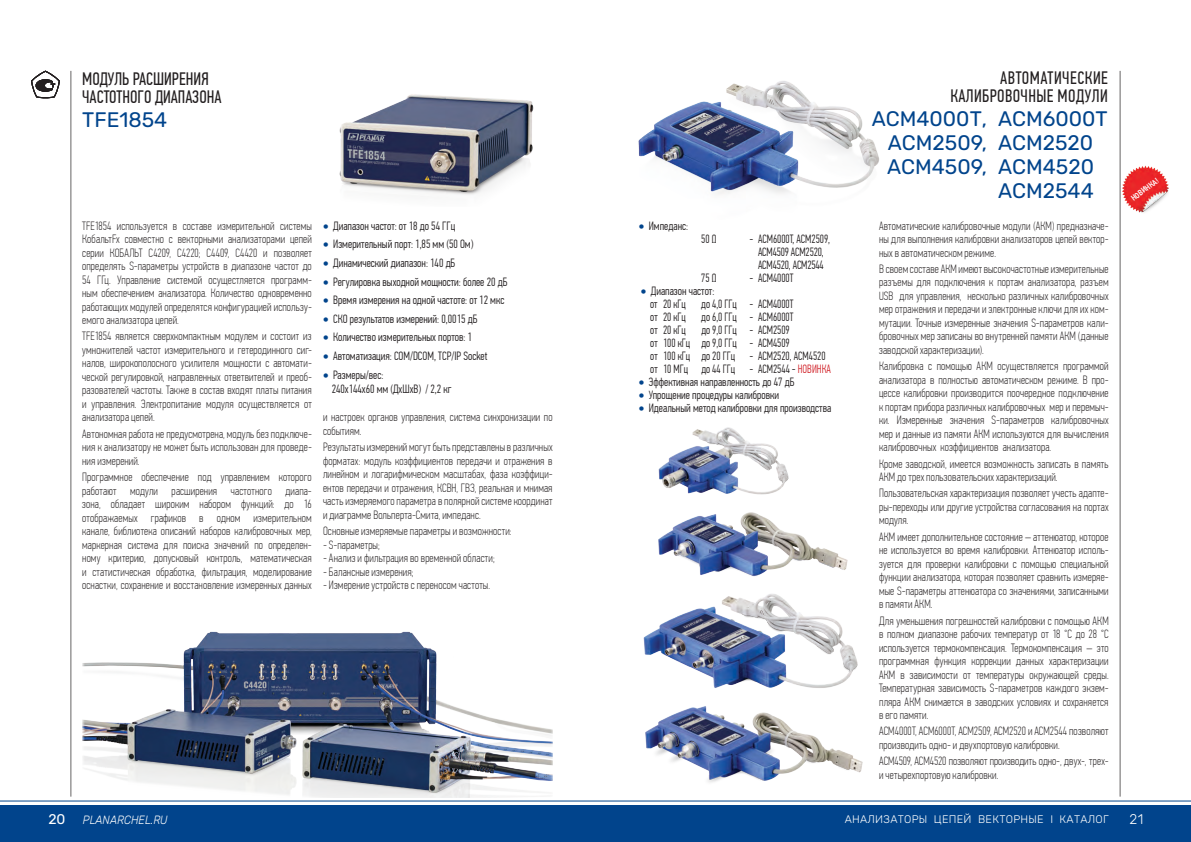
<style>
.page{position:relative;width:1191px;height:842px;background:#fff}
.page>*{position:absolute;margin:0;border:0;box-sizing:border-box;transform-origin:0 0}
.t1{font:21px "Rubik";color:#01448c}
.t2{font:18px "PF Din Text Comp Pro";color:#231f20}
.t3{font:14px "Rubik";color:#fff}
.t4{font:300 14px "Rubik";color:#fff}
.t5{font:100 12px/13.5px "PF Din Text Comp Pro";letter-spacing:.01em;color:#231f20;text-align:justify}
.t6{font:300 12px/14.4px "PF Din Text Comp Pro";color:#231f20}
.t7{font:300 12px/13px "PF Din Text Comp Pro";color:#231f20;text-align:center;scale:.95 1}
.t8{font:italic 300 12px "Rubik";color:#fff;scale:.9 1}
.t9{font:300 11px "Rubik";letter-spacing:.025em;color:#fff}
.t10{font:500 8px "PF Din Text Cond Pro";color:#fff}
.s1{color:#01448c}
.s2{color:#d1232a}
</style>
<div class="page">
<hr style="left:0;top:801px;width:1191px;height:1px;background:#01448c">
<hr style="left:71px;top:71px;width:1px;height:726px;background:#231f20">
<hr style="left:1119px;top:71px;width:1px;height:726px;background:#231f20">
<div style="left:0;top:805px;width:1191px;height:37px;background:#01448c"></div>
<img style="left:339px;top:94px;width:195px;height:101px">
<img style="left:82px;top:631px;width:471px;height:166px">
<img style="left:658px;top:427px;width:131px;height:68px">
<img style="left:658px;top:512px;width:190px;height:65px">
<img style="left:645px;top:706px;width:218px;height:77px">
<img style="left:643px;top:594px;width:215px;height:94px">
<img style="left:638px;top:81px;width:241px;height:113px">
<img style="left:1122px;top:166px;width:46px;height:47px">
<svg style="left:31px;top:71px;width:29px;height:28px"></svg>
<h2 class="t2" style="left:82px;top:69px;width:90px">МОДУЛЬ РАСШИРЕНИ</h2>
<h2 class="t2" style="left:201px;top:69px;width:9px">Я</h2>
<h2 class="t2" style="left:82px;top:87px;width:30px">ЧАСТОТНО</h2>
<h2 class="t2" style="left:138px;top:87px;width:34px">ГО ДИАПАЗОНА</h2>
<h1 class="t1" style="left:82px;top:108px;width:87px">tFE1854</h1>
<p class="t5" style="left:82px;top:219px;width:231px">TFE1854 используется в составе измерительной системы КобальтFx совместно с векторными анализаторами цепей серии Кобальт</p>
<p class="t5" style="left:82px;top:246px;width:231px;text-indent:66px">С4209, С4220; С4409, С4420 и позволяет определять S-параметры устройств в диапазоне частот до 54 ГГц. Управление системой осущестляется программ&shy;ным обеспечением анализатора. Количество одновременно работающих модулей определятся конфигурацией использу&shy;емого анализатора цепей.</p>
<p class="t5" style="left:82px;top:329px;width:231px">TFE1854 является сверхкомпактным модулем и состоит из умножителей частот измерительного и гетеродинного сиг&shy;налов, широкополосного усилителя мощности с автомати&shy;ческой регулировкой, направленных ответвителей и преоб&shy;разователей частоты. Также в состав входят платы питания и управления. Электропитание модуля осуществляется от анализатора цепей.</p>
<p class="t5" style="left:82px;top:427px;width:231px">Автономная работа не предусмотрена, модуль без подключе&shy;ния к анализатору не может быть использован для проведе&shy;ния измерений.</p>
<p class="t5" style="left:82px;top:470px;width:231px">Программное обеспечение под управлением которого работают модули расширения частотного диапа&shy;зона, обладает широким набором функций: до 16 отображаемых графиков в одном измерительном канале, библиотека описаний наборов калибровочных мер, маркерная система для поиска значений по определен&shy;ному критерию, допусковый контроль, математическая и статистическая обработка, фильтрация, моделирование оснастки, сохранение и восстановление измеренных данных</p>
<p class="t6" style="left:323px;top:218px;width:133px"><span class="s1">•</span> Диапазон частот: от 18 до 54 ГГц</p>
<p class="t6" style="left:323px;top:237px;width:152px"><span class="s1">•</span> Измерительный порт: 1,85 мм (50 Ом)</p>
<p class="t6" style="left:323px;top:256px;width:134px"><span class="s1">•</span> Динамический диапазон: 140 дБ</p>
<p class="t6" style="left:323px;top:274px;width:186px"><span class="s1">•</span> Регулировка выходной мощности: более 20 дБ</p>
<p class="t6" style="left:323px;top:293px;width:183px"><span class="s1">•</span> Время измерения на одной частоте: от 12 мкс</p>
<p class="t6" style="left:323px;top:311px;width:156px"><span class="s1">•</span> СКО результатов измерений: 0,0015 дБ</p>
<p class="t6" style="left:323px;top:330px;width:150px"><span class="s1">•</span> Количество измерительных портов: 1</p>
<p class="t6" style="left:323px;top:349px;width:166px"><span class="s1">•</span> Автоматизация: COM/DCOM, TCP/IP Socket</p>
<p class="t6" style="left:332px;top:367px;width:121px;text-indent:-9px"><span class="s1">•</span> Размеры/вес:<br>240х144х60 мм (ДxШxВ) / 2,2 кг</p>
<p class="t5" style="left:323px;top:410px;width:231px">и настроек органов управления, система синхронизации по событиям.</p>
<p class="t5" style="left:323px;top:440px;width:231px">Результаты измерений могут быть представлены в различных форматах: модуль коэффициентов передачи и отражения в линейном и логарифмическом масштабах, фаза коэффици&shy;ентов передачи и отражения, КСВН, ГВЗ, реальная и мнимая часть измеряемого параметра в полярной системе координат и диаграмме Вольперта-Смита, импеданс.</p>
<p class="t5" style="left:323px;top:524px;width:190px">Основные измеряемые параметры и возможности:</p>
<p class="t5" style="left:323px;top:538px;width:58px">- S-параметры;</p>
<p class="t5" style="left:323px;top:551px;width:173px">- Анализ и фильтрация во временной области;</p>
<p class="t5" style="left:323px;top:565px;width:92px">- Балансные измерения;</p>
<p class="t5" style="left:323px;top:578px;width:169px">- Измерение устройств с переносом частоты.</p>
<p class="t6" style="left:639px;top:218px;width:51px"><span class="s1">•</span> Импеданс:</p>
<p class="t7" style="left:701px;top:232px;width:17px">50 Ω</p>
<p class="t7" style="left:749px;top:232px;width:86px">- АСМ6000Т, АСМ2509,<br>АСМ4509 АСМ2520,<br>АСМ4520, АСМ2544</p>
<p class="t7" style="left:701px;top:271px;width:17px">75 Ω</p>
<p class="t7" style="left:749px;top:271px;width:48px">- АСМ4000Т</p>
<p class="t6" style="left:650px;top:284px;width:66px;line-height:13px;text-indent:-9px"><span class="s1">•</span> Диапазон частот: от 20 кГц</p>
<p class="t7" style="left:701px;top:297px;width:98px">до 4,0 ГГц - АСМ4000Т</p>
<p class="t7" style="left:650px;top:310px;width:39px">от 20 кГц</p>
<p class="t7" style="left:701px;top:310px;width:98px">до 6,0 ГГц - АСМ6000Т</p>
<p class="t7" style="left:650px;top:323px;width:39px">от 20 кГц</p>
<p class="t7" style="left:650px;top:323px;width:191px;text-align:left;text-indent:51px">до 9,0 ГГц - АСМ2509<br>от 100 кГц до 9,0 ГГц - АСМ4509<br>от 100 кГц до 20 ГГц - АСМ2520, АСМ4520 от 10 МГц до 44 ГГц - АСМ2544 - <span class="s2">НОВИНКА</span></p>
<p class="t6" style="left:639px;top:374px;width:157px"><span class="s1">•</span> Эффективная направленность до 47 дБ</p>
<p class="t6" style="left:639px;top:387px;width:142px"><span class="s1">•</span> Упрощение процедуры калибровки</p>
<p class="t6" style="left:639px;top:400px;width:194px"><span class="s1">•</span> Идеальный метод калибровки для производства</p>
<h2 class="t2" style="left:1000px;top:67px;width:9px">АВТОМАТИ</h2>
<h2 class="t2" style="left:1062px;top:67px;width:31px">ЧЕСКИЕ</h2>
<h2 class="t2" style="left:950px;top:85px;width:9px">КАЛИ</h2>
<h2 class="t2" style="left:982px;top:85px;width:16px">БРОВО</h2>
<h2 class="t2" style="left:1020px;top:85px;width:76px">ЧНЫЕ МО ДУЛИ</h2>
<h1 class="t1" style="left:872px;top:107px;width:236px">АСМ4000Т, АСМ6000Т</h1>
<h1 class="t1" style="left:887px;top:131px;width:207px">АСМ2509, АСМ2520</h1>
<h1 class="t1" style="left:887px;top:155px;width:208px">АСМ4509, АСМ4520</h1>
<h1 class="t1" style="left:998px;top:179px;width:97px">АСМ2544</h1>
<p class="t5" style="left:879px;top:219px;width:231px">Автоматические калибровочные модули (АКМ) предназначе&shy;ны для выполнения калибровки анализаторов цепей вектор&shy;ных в автоматическом режиме.</p>
<p class="t5" style="left:879px;top:262px;width:231px">В своем составе АКМ имеют высокочастотные измерительные разъемы для подключения к портам анализатора, разъем USB для управления, несколько различных калибровочных мер отражения и передачи и электронные ключи для их ком&shy;мутации. Точные измеренные значения S-параметров кали&shy;бровочных мер записаны во внутренней памяти АКМ (данные заводской характеризации).</p>
<p class="t5" style="left:879px;top:359px;width:231px">Калибровка с помощью АКМ осуществляется программой анализатора в полностью автоматическом режиме. В про&shy;цессе калибровки производится поочередное подключение к портам прибора различных калибровочных мер и перемыч&shy;ки. Измеренные значения S-параметров калибровочных мер и данные из памяти АКМ используются для вычисления калибровочных коэффициентов анализатора.</p>
<p class="t5" style="left:879px;top:457px;width:231px">Кроме заводской, имеется возможность записать в память<br>АКМ до трех пользовательских характеризаций.</p>
<p class="t5" style="left:879px;top:486px;width:231px">Пользовательская характеризация позволяет учесть адапте&shy;ры-переходы или другие устройства согласования на портах модуля.</p>
<p class="t5" style="left:879px;top:530px;width:231px">АКМ имеет дополнительное состояние – аттенюатор, которое не используется во время калибровки. Аттенюатор исполь&shy;зуется для проверки калибровки с помощью специальной функции анализатора, которая позволяет сравнить измеряе&shy;мые S-параметры аттенюатора со значениями, записанными в памяти АКМ.</p>
<p class="t5" style="left:879px;top:614px;width:231px">Для уменьшения погрешностей калибровки с помощью АКМ в полном диапазоне рабочих температур от 18 °С до 28 °С используется термокомпенсация. Термокомпенсация – это программная функция коррекции данных характеризации АКМ в зависимости от температуры окружающей среды.<br>Температурная зависимость S-параметров каждого экзем&shy;пляра АКМ снимается в заводских условиях и сохраняется в его памяти.</p>
<p class="t5" style="left:879px;top:724px;width:231px">АСМ4000Т, АСМ6000Т, АСМ2509, АСМ2520 и АСМ2544 позволяют производить одно- и двухпортовую калибровки.</p>
<p class="t5" style="left:879px;top:754px;width:231px">АСМ4509, АСМ4520 позволяют производить одно-, двух-, трех&shy;и четырехпортовую калибровки.</p>
<p class="t10" style="left:1129px;top:195px;width:34px;rotate:-37deg">НОВИНКА!</p>
<p class="t3" style="left:48px;top:811px;width:19px">20</p>
<p class="t8" style="left:83px;top:813px;width:96px">PLANARCHEL.RU</p>
<p class="t9" style="left:844px;top:813px;width:223px">АНАЛИЗАТОРЫ ЦЕПЕЙ ВЕКТОРНЫЕ I катало</p>
<p class="t9" style="left:1103px;top:813px;width:7px">г</p>
<p class="t4" style="left:1129px;top:811px;width:15px">21</p>
</div>
